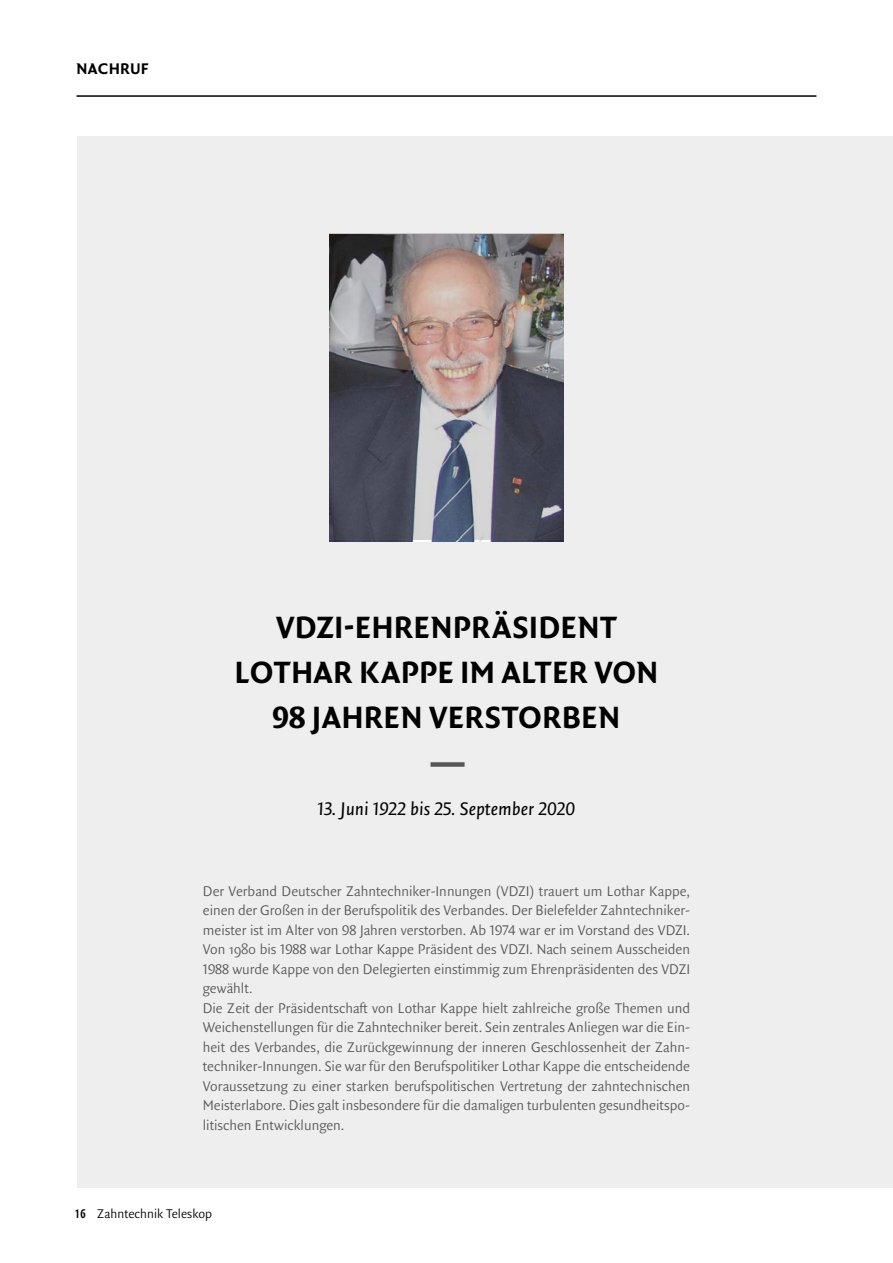
<style>
.page{position:relative;width:893px;height:1263px;background:#fff}
.page>*{position:absolute;margin:0;border:0;box-sizing:border-box;transform-origin:0 0}
.t1{font:33px/45px "Quadraat Sans OT Bld";letter-spacing:.005em;color:#000;text-align:center}
.t2{font:italic 19.5px "Quadraat Sans OT";color:#000}
.t3{font:16.5px "Quadraat Sans OT Bld";letter-spacing:.01em;color:#000}
.t4{font:300 15px/19.5px "Quadraat Sans OT";color:#575756}
.t5{font:300 13.5px "Quadraat Sans OT";color:#000}
.s1{font-family:"Quadraat Sans OT Bld";font-weight:400}
</style>
<div class="page">
<hr style="left:77px;top:95px;width:739px;height:2px;background:#000">
<div style="left:77px;top:136px;width:816px;height:1051px;background:#eee"></div>
<div style="left:431px;top:762px;width:34px;height:5px;background:#575756"></div>
<img style="left:329px;top:234px;width:235px;height:306px">
<p class="t3" style="left:77px;top:57px;width:74px">NACHRUF</p>
<h1 class="t1" style="left:235px;top:604px;width:425px">VDZI-EHRENPRÄSIDENT<br>LOTHAR KAPPE IM ALTER VON<br>98 JAHREN VERSTORBEN</h1>
<h2 class="t2" style="left:318px;top:795px;width:259px">13. Juni 1922 bis 25. September 2020</h2>
<p class="t4" style="left:203px;top:881px;width:489px">Der Verband Deutscher Zahntechniker-Innungen (VDZI) trauert um Lothar Kappe, einen der Großen in der Berufspolitik des Verbandes. Der Bielefelder Zahntechniker&shy;meister ist im Alter von 98 Jahren verstorben. Ab 1974 war er im Vorstand des VDZI.<br>Von 1980 bis 1988 war Lothar Kappe Präsident des VDZI. Nach seinem Ausscheiden 1988 wurde Kappe von den Delegierten einstimmig zum Ehrenpräsidenten des VDZI gewählt.<br>Die Zeit der Präsidentschaft von Lothar Kappe hielt zahlreiche große Themen und Weichenstellungen für die Zahntechniker bereit. Sein zentrales Anliegen war die Ein&shy;heit des Verbandes, die Zurückgewinnung der inneren Geschlossenheit der Zahn&shy;techniker-Innungen. Sie war für den Berufspolitiker Lothar Kappe die entscheidende Voraussetzung zu einer starken berufspolitischen Vertretung der zahntechnischen Meisterlabore. Dies galt insbesondere für die damaligen turbulenten gesundheitspo&shy;litischen Entwicklungen.</p>
<p class="t5" style="left:75px;top:1204px;width:138px"><span class="s1">16</span> Zahntechnik Teleskop</p>
</div>
